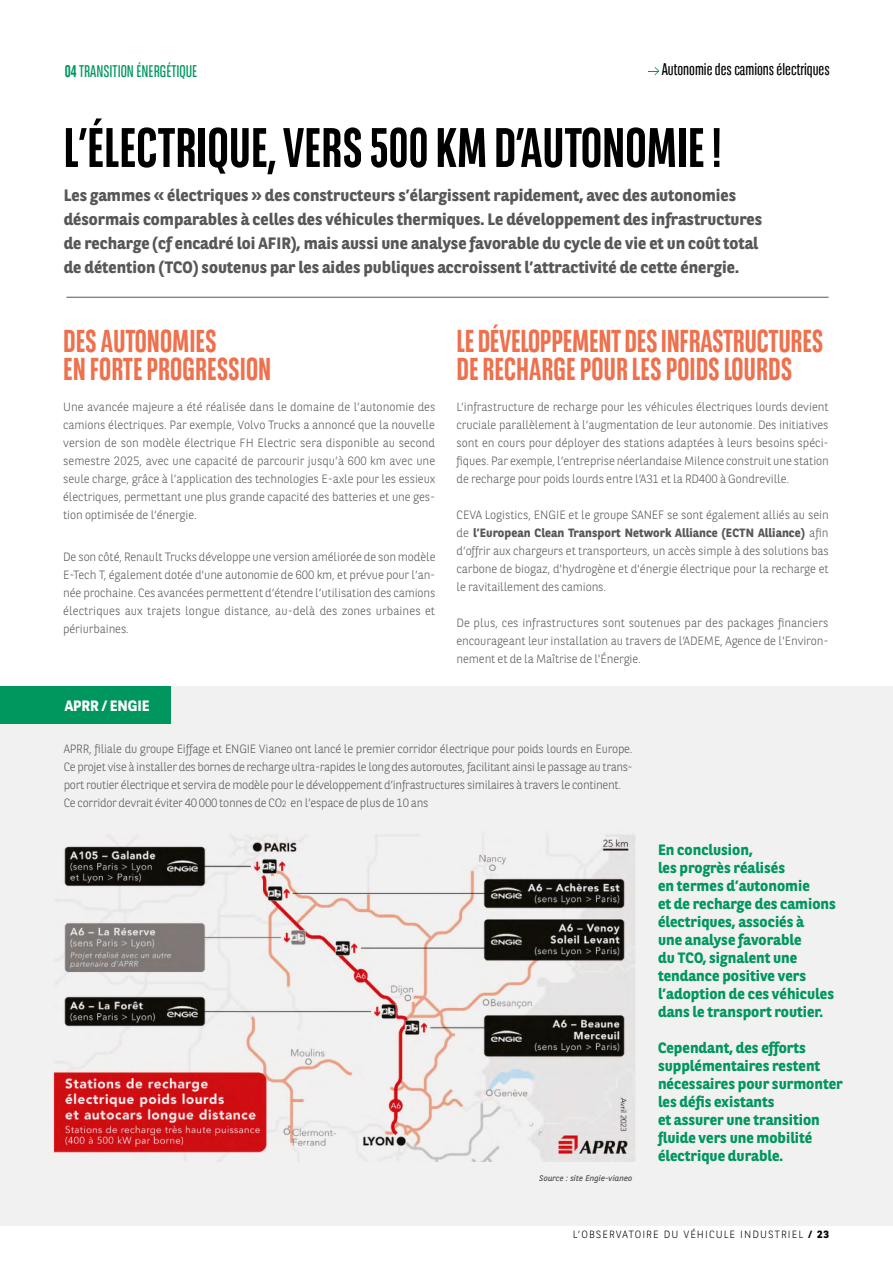
<style>
.page{position:relative;width:893px;height:1263px;background:#fff}
.page>*{position:absolute;margin:0;border:0;box-sizing:border-box;transform-origin:0 0}
._2020_Titre_ARTICLE{font:700 55.5px "BNPP Sans Condensed";color:#000}
._2020_TitreAricle_pl{font:700 31.5px "BNPP Sans Condensed";color:#ee704c}
.TDM_titre{font:16.8px "BNPP Sans Condensed";color:#000}
.TDM_titre-2{font:16.8px "BNPP Sans Condensed";color:#00975f}
._2020_TEXTE_COURANT{font:700 16.5px/24px "BNPP Sans";color:#575756}
._2020_TEXTE_COURANT-2{font:700 15px/18px "BNPP Sans";color:#00975f}
._2020_TEXTE_COURANT-3{font:700 15px "BNPP Sans";letter-spacing:-.01em;color:#fff}
._2020_TEXTE_COURANT-4{font:300 12px/18px "BNPP Sans";letter-spacing:-.01em;color:#575756;text-align:justify}
.t1{font:300 10.5px "BNPP Sans";letter-spacing:.1em;color:#000}
.annees_base{font:italic 8.25px "BNPP Sans";color:#575756}
.s1{font-weight:700}
.s2{font-size:9px}
</style>
<div class="page">
<div style="left:0;top:686px;width:893px;height:540px;background:#f2f1f1"></div>
<div style="left:0;top:686px;width:171px;height:37px;background:#00975f"></div>
<svg style="left:648px;top:67px;width:11px;height:8px"></svg>
<img style="left:53px;top:835px;width:582px;height:327px">
<hr style="left:66px;top:297px;width:763px;height:1px;background:#575756">
<p class="TDM_titre-2" style="left:65px;top:60px;width:134px"><span class="s1">04</span> TRANSITION ÉNERGÉTIQUE</p>
<p class="TDM_titre" style="left:662px;top:59px;width:169px">Autonomie des camions électriques</p>
<p class="_2020_Titre_ARTICLE" style="left:64px;top:115px;width:660px">L’ÉLECTRIQUE, VERS 500 KM D’AUTONOMIE !</p>
<p class="_2020_TEXTE_COURANT" style="left:64px;top:182px;width:700px">Les gammes « électriques » des constructeurs s’élargissent rapidement, avec des autonomies désormais comparables à celles des véhicules thermiques. Le développement des infrastructures de recharge (cf encadré loi AFIR), mais aussi une analyse favorable du cycle de vie et un coût total de détention (TCO) soutenus par les aides publiques accroissent l’attractivité de cette énergie.</p>
<p class="_2020_TitreAricle_pl" style="left:63px;top:323px;width:155px">DES AUTONOMIES</p>
<p class="_2020_TitreAricle_pl" style="left:63px;top:351px;width:210px">EN FORTE PROGRESSION</p>
<p class="_2020_TEXTE_COURANT-4" style="left:63px;top:397px;width:374px">Une avancée majeure a été réalisée dans le domaine de l’autonomie des camions électriques. Par exemple, Volvo Trucks a annoncé que la nouvelle version de son modèle électrique FH Electric sera disponible au second semestre 2025, avec une capacité de parcourir jusqu’à 600 km avec une seule charge, grâce à l’application des technologies E-axle pour les essieux électriques, permettant une plus grande capacité des batteries et une ges&shy;tion optimisée de l’énergie.</p>
<p class="_2020_TEXTE_COURANT-4" style="left:63px;top:547px;width:374px">De son côté, Renault Trucks développe une version améliorée de son modèle E-Tech T, également dotée d’une autonomie de 600 km, et prévue pour l’an&shy;née prochaine. Ces avancées permettent d’étendre l’utilisation des camions électriques aux trajets longue distance, au-delà des zones urbaines et périurbaines.</p>
<p class="_2020_TEXTE_COURANT-3" style="left:65px;top:695px;width:86px">APRR / ENGIE</p>
<p class="_2020_TitreAricle_pl" style="left:457px;top:323px;width:368px">LE DÉVELOPPEMENT DES INFRASTRUCTURES</p>
<p class="_2020_TitreAricle_pl" style="left:457px;top:351px;width:337px">DE RECHARGE POUR LES POIDS LOURDS</p>
<p class="_2020_TEXTE_COURANT-4" style="left:457px;top:397px;width:374px">L’infrastructure de recharge pour les véhicules électriques lourds devient cruciale parallèlement à l’augmentation de leur autonomie. Des initiatives sont en cours pour déployer des stations adaptées à leurs besoins spéci&shy;fiques. Par exemple, l’entreprise néerlandaise Milence construit une station de recharge pour poids lourds entre l’A31 et la RD400 à Gondreville.</p>
<p class="_2020_TEXTE_COURANT-4" style="left:457px;top:505px;width:374px">CEVA Logistics, ENGIE et le groupe SANEF se sont également alliés au sein de <span class="s1">l’European Clean Transport Network Alliance (ECTN Alliance)</span> afin d’offrir aux chargeurs et transporteurs, un accès simple à des solutions bas carbone de biogaz, d'hydrogène et d'énergie électrique pour la recharge et le ravitaillement des camions.</p>
<p class="_2020_TEXTE_COURANT-4" style="left:457px;top:613px;width:374px">De plus, ces infrastructures sont soutenues par des packages financiers encourageant leur installation au travers de l’ADEME, Agence de l'Environ&shy;nement et de la Maîtrise de l'Énergie.</p>
<p class="_2020_TEXTE_COURANT-4" style="left:64px;top:739px;width:570px">APRR, filiale du groupe Eiffage et ENGIE Vianeo ont lancé le premier corridor électrique pour poids lourds en Europe.<br>Ce projet vise à installer des bornes de recharge ultra-rapides le long des autoroutes, facilitant ainsi le passage au trans&shy;port routier électrique et servira de modèle pour le développement d’infrastructures similaires à travers le continent.</p>
<p class="_2020_TEXTE_COURANT-4" style="left:64px;top:793px;width:366px">Ce corridor devrait éviter 40 000 tonnes de CO<span class="s2">2</span> en l’espace de plus de 10 ans</p>
<p class="annees_base" style="left:539px;top:1173px;width:95px">Source : site Engie-vianeo</p>
<p class="_2020_TEXTE_COURANT-2" style="left:658px;top:840px;width:96px">En conclusion,</p>
<p class="_2020_TEXTE_COURANT-2" style="left:658px;top:858px;width:129px">les progrès réalisés</p>
<p class="_2020_TEXTE_COURANT-2" style="left:658px;top:876px;width:153px">en termes d’autonomie</p>
<p class="_2020_TEXTE_COURANT-2" style="left:658px;top:894px;width:179px">et de recharge des camions électriques, associés à</p>
<p class="_2020_TEXTE_COURANT-2" style="left:658px;top:930px;width:145px">une analyse favorable</p>
<p class="_2020_TEXTE_COURANT-2" style="left:658px;top:948px;width:141px">du TCO, signalent une</p>
<p class="_2020_TEXTE_COURANT-2" style="left:658px;top:966px;width:177px">tendance positive vers l’adoption de ces véhicules dans le transport routier.</p>
<p class="_2020_TEXTE_COURANT-2" style="left:658px;top:1038px;width:149px">Cependant, des efforts</p>
<p class="_2020_TEXTE_COURANT-2" style="left:658px;top:1056px;width:186px">supplémentaires restent nécessaires pour surmonter les défis existants</p>
<p class="_2020_TEXTE_COURANT-2" style="left:658px;top:1110px;width:163px">et assurer une transition fluide vers une mobilité électrique durable.</p>
<p class="t1" style="left:573px;top:1227px;width:258px">L’OBSERVATOIRE DU VÉHICULE INDUSTRIEL <span class="s1">/ 23</span></p>
</div>
